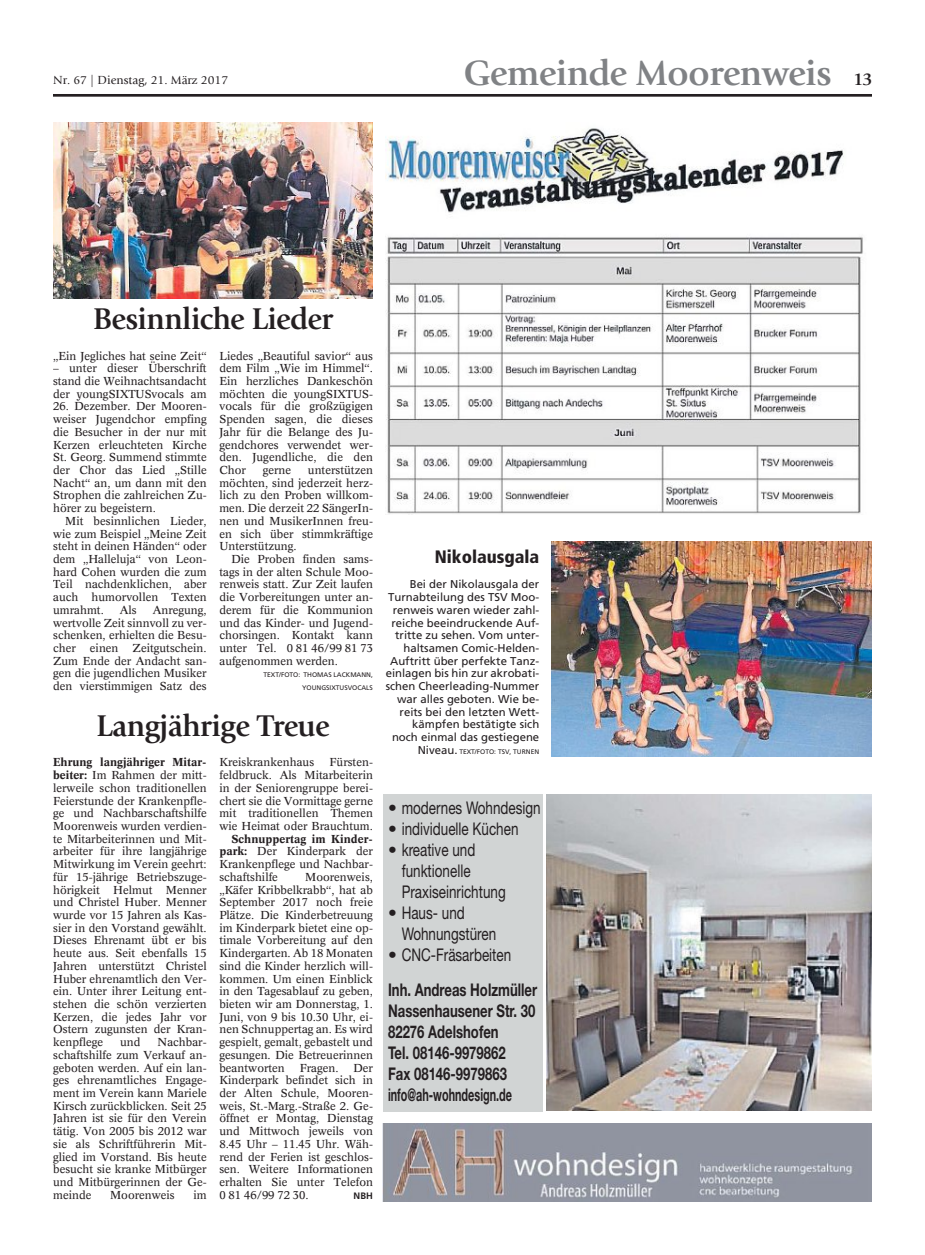
<style>
.page{position:relative;width:925px;height:1255px;background:#fff}
.page>*{position:absolute;margin:0;border:0;box-sizing:border-box;transform-origin:0 0}
.t1{font:700 36.62px "Giovanni";letter-spacing:-.02em;color:#808285}
.t2{font:700 31.25px "Giovanni";letter-spacing:-.02em;color:#241f21}
.t3{font:900 condensed 18px "Frutiger";color:#241f21}
.t4{font:17.5px/21px "Helvetica Neue LT Std";color:#241f21}
.t5{font:700 17.5px/21px "Helvetica Neue LT Std";color:#241f21;scale:.75 1}
.t6{font:12.25px "Giovanni";color:#241f21}
.t7{font:11.38px/12.8px "Frutiger";color:#241f21;text-align:right}
.t8{font:11.25px/12.8px "Concorde";color:#241f21;text-align:justify}
.t9{font:700 9.25px "Frutiger";color:#241f21}
.t10{font:6.62px/12.8px "Frutiger";color:#241f21;text-align:right}
.s1{font-size:18px;color:#241f21}
.s2{font-weight:700}
.s3{font-size:11.38px}
</style>
<div class="page">
<hr style="left:54px;top:94px;width:818px;height:3px;background:#241f21">
<img style="left:386px;top:128px;width:477px;height:387px">
<img style="left:552px;top:542px;width:320px;height:214px">
<img style="left:53px;top:122px;width:320px;height:177px">
<img style="left:383px;top:1123px;width:489px;height:78px">
<img style="left:547px;top:794px;width:325px;height:316px">
<div style="left:383px;top:794px;width:159px;height:317px;background:#d1d4d4"></div>
<p class="t6" style="left:53px;top:75px;width:177px">Nr. 67 | Dienstag, 21. März 2017</p>
<h1 class="t1" style="left:463px;top:51px;width:411px">Gemeinde Moorenweis <span class="s1">13</span></h1>
<h2 class="t2" style="left:93px;top:300px;width:242px">Besinnliche Lieder</h2>
<p class="t8" style="left:53px;top:350px;width:155px">„Ein Jegliches hat seine Zeit“</p>
<p class="t8" style="left:53px;top:363px;width:155px">– unter dieser Überschrift stand die Weihnachtsandacht der youngSIXTUSvocals am</p>
<p class="t8" style="left:53px;top:401px;width:155px">26. Dezember. Der Mooren&shy;weiser Jugendchor empfing die Besucher in der nur mit Kerzen erleuchteten Kirche St. Georg. Summend stimmte der Chor das Lied „Stille Nacht“ an, um dann mit den Strophen die zahlreichen Zu&shy;hörer zu begeistern.</p>
<p class="t8" style="left:53px;top:515px;width:155px;text-indent:12px">Mit besinnlichen Lieder, wie zum Beispiel „Meine Zeit steht in deinen Händen“ oder dem „Halleluja“ von Leon&shy;hard Cohen wurden die zum Teil nachdenklichen, aber auch humorvollen Texten umrahmt.</p>
<p class="t8" style="left:219px;top:350px;width:155px">Liedes „Beautiful savior“ aus dem Film „Wie im Himmel“.<br>Ein herzliches Dankeschön möchten die youngSIXTUS&shy;vocals für die großzügigen Spenden sagen, die dieses Jahr für die Belange des Ju&shy;gendchores verwendet wer&shy;den. Jugendliche, die den Chor</p>
<p class="t8" style="left:219px;top:465px;width:155px;text-indent:89px">unterstützen möchten, sind jederzeit herz&shy;lich zu den Proben willkom&shy;men. Die derzeit 22 SängerIn&shy;nen und MusikerInnen freu&shy;en sich über stimmkräftige Unterstützung.</p>
<p class="t8" style="left:219px;top:554px;width:155px;text-indent:12px">Die Proben finden sams&shy;tags in der alten Schule Moo&shy;renweis statt. Zur Zeit laufen die Vorbereitungen unter an&shy;derem für die Kommunion und das Kinder- und Jugend&shy;chorsingen. Kontakt kann unter Tel. 0 81 46/99 81 73 aufgenommen werden.</p>
<p class="t10" style="left:263px;top:669px;width:111px">TEXT/FOTO: THOMAS LACKMANN,<br>YOUNGSIXTUSVOCALS</p>
<h2 class="t2" style="left:97px;top:707px;width:234px">Langjährige Treue</h2>
<p class="t8" style="left:53px;top:757px;width:155px"><span class="s2">Ehrung langjähriger Mitar&shy;beiter:</span> Im Rahmen der mitt&shy;lerweile schon traditionellen Feierstunde der Krankenpfle&shy;ge und Nachbarschaftshilfe Moorenweis wurden verdien&shy;te Mitarbeiterinnen und Mit&shy;arbeiter für ihre langjährige Mitwirkung im Verein geehrt: für 15-jährige Betriebszuge&shy;hörigkeit Helmut Menner und Christel Huber. Menner wurde vor 15 Jahren als Kas&shy;sier in den Vorstand gewählt.<br>Dieses Ehrenamt übt er bis heute aus. Seit ebenfalls 15<br>Jahren unterstützt Christel Huber ehrenamtlich den Ver&shy;ein. Unter ihrer Leitung ent&shy;stehen die schön verzierten Kerzen, die jedes Jahr vor Ostern zugunsten der Kran&shy;kenpflege</p>
<p class="t8" style="left:263px;top:465px;width:30px">gerne</p>
<p class="t8" style="left:120px;top:604px;width:18px">Als</p>
<p class="t8" style="left:53px;top:604px;width:155px;text-indent:100px">Anregung, wertvolle Zeit sinnvoll zu ver&shy;schenken, erhielten die Besu&shy;cher einen Zeitgutschein.<br>Zum Ende der Andacht san&shy;gen die jugendlichen Musiker den vierstimmigen Satz des</p>
<p class="t8" style="left:219px;top:757px;width:96px">Kreiskrankenhaus</p>
<p class="t8" style="left:219px;top:757px;width:155px;text-indent:110px">Fürsten&shy;feldbruck. Als Mitarbeiterin in der Seniorengruppe berei&shy;chert sie die Vormittage gerne mit traditionellen Themen wie Heimat oder Brauchtum.</p>
<p class="t8" style="left:219px;top:833px;width:155px;text-indent:12px"><span class="s2">Schnuppertag im Kinder&shy;park:</span> Der Kinderpark der Krankenpflege und Nachbar&shy;schaftshilfe</p>
<p class="t8" style="left:219px;top:871px;width:155px;text-indent:86px">Moorenweis, „Käfer Kribbelkrabb“, hat ab September 2017 noch freie Plätze. Die Kinderbetreuung im Kinderpark bietet eine op&shy;timale Vorbereitung auf den Kindergarten. Ab 18 Monaten sind die Kinder herzlich will&shy;kommen. Um einen Einblick in den Tagesablauf zu geben, bieten wir am Donnerstag, 1.<br>Juni, von 9 bis 10.30 Uhr, ei&shy;nen Schnuppertag an. Es wird gespielt, gemalt, gebastelt und gesungen. Die Betreuerinnen beantworten</p>
<p class="t8" style="left:53px;top:1036px;width:155px;text-indent:104px">Nachbar&shy;schaftshilfe zum Verkauf an&shy;geboten werden. Auf ein lan&shy;ges ehrenamtliches Engage&shy;ment im Verein kann Mariele Kirsch zurückblicken. Seit 25<br>Jahren ist sie für den Verein tätig. Von 2005 bis 2012 war sie als Schriftführerin Mit&shy;glied im Vorstand. Bis heute besucht sie kranke Mitbürger und Mitbürgerinnen der Ge&shy;meinde</p>
<p class="t8" style="left:120px;top:1036px;width:22px">und</p>
<p class="t8" style="left:219px;top:1062px;width:155px;text-indent:134px">Der Kinderpark befindet sich in der Alten Schule, Mooren&shy;weis, St.-Marg.-Straße 2. Ge&shy;öffnet er Montag, Dienstag und Mittwoch jeweils von 8.45 Uhr – 11.45 Uhr. Wäh&shy;rend der Ferien ist geschlos&shy;sen. Weitere Informationen erhalten Sie unter Telefon 0 81 46/99 72 30.</p>
<p class="t8" style="left:300px;top:1062px;width:40px">Fragen.</p>
<p class="t8" style="left:110px;top:1189px;width:66px">Moorenweis</p>
<p class="t8" style="left:193px;top:1189px;width:15px">im</p>
<p class="t9" style="left:353px;top:1190px;width:21px">NBH</p>
<h3 class="t3" style="left:435px;top:546px;width:106px">Nikolausgala</h3>
<p class="t7" style="left:386px;top:578px;width:155px">Bei der Nikolausgala der<br>Turnabteilung des TSV Moo&shy;renweis waren wieder zahl&shy;reiche beeindruckende Auf&shy;tritte zu sehen. Vom unter&shy;haltsamen Comic-Helden-<br>Auftritt über perfekte Tanz&shy;einlagen bis hin zur akrobati&shy;schen Cheerleading-Nummer war alles geboten. Wie be&shy;reits bei den letzten Wett&shy;kämpfen bestätigte sich noch einmal das gestiegene</p>
<p class="t10" style="left:418px;top:745px;width:123px"><span class="s3">Niveau.</span> TEXT/FOTO: TSV, TURNEN</p>
<h3 class="t4" style="left:388px;top:797px;width:154px">• modernes Wohndesign</h3>
<h3 class="t4" style="left:388px;top:818px;width:132px">• individuelle Küchen</h3>
<h3 class="t4" style="left:402px;top:839px;width:106px;text-indent:-14px">• kreative und funktionelle<br>Praxiseinrichtung</h3>
<h3 class="t4" style="left:402px;top:902px;width:96px;text-indent:-14px">• Haus- und<br>Wohnungstüren</h3>
<h3 class="t4" style="left:388px;top:944px;width:125px">• CNC-Fräsarbeiten</h3>
<h3 class="t5" style="left:388px;top:978px;width:200px">Inh. Andreas Holzmüller<br>Nassenhausener Str. 30<br>82276 Adelshofen<br>Tel. 08146-9979862<br>Fax 08146-9979863 info@ah-wohndesign.de</h3>
</div>
